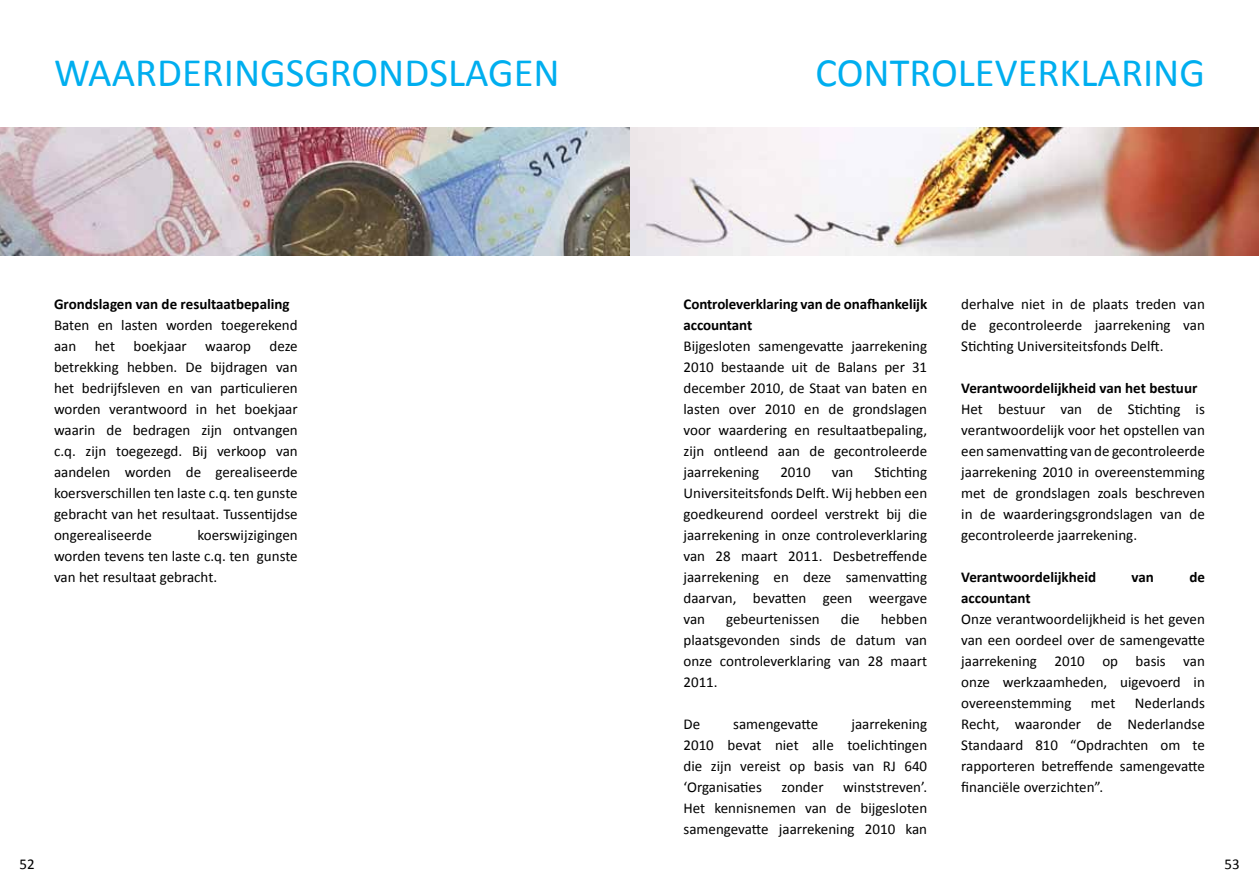
<style>
.page{position:relative;width:1259px;height:893px;background:#fff}
.page>*{position:absolute;margin:0;border:0;box-sizing:border-box;transform-origin:0 0}
.t1{font:40.5px "Calibri";color:#00aeef}
.t2{font:15px/21px "Calibri";color:#000;text-align:justify}
.t3{font:700 15px/21px "Calibri";color:#000}
</style>
<div class="page">
<img style="left:0;top:128px;width:1259px;height:127px">
<h1 class="t1" style="left:54px;top:47px;width:507px">WAARDERINGSGRONDSLAGEN</h1>
<p class="t3" style="left:54px;top:293px;width:237px">Grondslagen van de resultaatbepaling</p>
<p class="t2" style="left:54px;top:314px;width:245px">Baten en lasten worden toegerekend aan het boekjaar waarop deze betrekking hebben. De bijdragen van het bedrijfsleven en van particulieren worden verantwoord in het boekjaar waarin de bedragen zijn ontvangen c.q. zijn toegezegd. Bij verkoop van aandelen worden de gerealiseerde koersverschillen ten laste c.q. ten gunste gebracht van het resultaat. Tussentijdse ongerealiseerde</p>
<p class="t2" style="left:54px;top:524px;width:245px;text-indent:143px">koerswijzigingen worden tevens ten laste c.q. ten gunste van het resultaat gebracht.</p>
<h1 class="t1" style="left:815px;top:47px;width:391px">CONTROLEVERKLARING</h1>
<p class="t3" style="left:683px;top:293px;width:245px">Controleverklaring van de onafhankelijk accountant</p>
<p class="t2" style="left:683px;top:335px;width:245px">Bijgesloten samengevatte jaarrekening 2010 bestaande uit de Balans per 31 december 2010, de Staat van baten en lasten over 2010 en de grondslagen voor waardering en resultaatbepaling, zijn ontleend aan de gecontroleerde jaarrekening</p>
<p class="t2" style="left:683px;top:461px;width:245px;text-indent:191px">Stichting Universiteitsfonds Delft. Wij hebben een goedkeurend oordeel verstrekt bij die jaarrekening in onze controleverklaring van 28 maart 2011. Desbetreffende jaarrekening en deze samenvatting daarvan, bevatten geen weergave van</p>
<p class="t2" style="left:780px;top:461px;width:32px">2010</p>
<p class="t2" style="left:832px;top:461px;width:23px">van</p>
<p class="t2" style="left:683px;top:608px;width:245px;text-indent:197px">hebben plaatsgevonden sinds de datum van onze controleverklaring van 28 maart 2011.</p>
<p class="t2" style="left:683px;top:713px;width:18px">De</p>
<p class="t2" style="left:733px;top:713px;width:87px">samengevatte</p>
<p class="t2" style="left:726px;top:608px;width:95px">gebeurtenissen</p>
<p class="t2" style="left:841px;top:608px;width:20px">die</p>
<p class="t2" style="left:683px;top:713px;width:245px;text-indent:168px">jaarrekening 2010 bevat niet alle toelichtingen die zijn vereist op basis van RJ 640 ‘Organisaties</p>
<p class="t2" style="left:683px;top:776px;width:245px;text-indent:160px">winststreven’.<br>Het kennisnemen van de bijgesloten samengevatte jaarrekening 2010 kan</p>
<p class="t2" style="left:781px;top:776px;width:43px">zonder</p>
<p class="t2" style="left:961px;top:293px;width:245px">derhalve niet in de plaats treden van de gecontroleerde jaarrekening van Stichting Universiteitsfonds Delft.</p>
<p class="t3" style="left:961px;top:377px;width:238px">Verantwoordelijkheid van het bestuur</p>
<p class="t2" style="left:961px;top:398px;width:245px">Het bestuur van de Stichting is verantwoordelijk voor het opstellen van een samenvatting van de gecontroleerde jaarrekening 2010 in overeenstemming met de grondslagen zoals beschreven in de waarderingsgrondslagen van de gecontroleerde jaarrekening.</p>
<p class="t3" style="left:961px;top:566px;width:136px">Verantwoordelijkheid</p>
<p class="t3" style="left:1131px;top:566px;width:24px">van</p>
<p class="t3" style="left:1189px;top:566px;width:17px">de</p>
<p class="t3" style="left:961px;top:587px;width:71px">accountant</p>
<p class="t2" style="left:961px;top:608px;width:245px">Onze verantwoordelijkheid is het geven van een oordeel over de samengevatte jaarrekening 2010 op basis van onze werkzaamheden, uigevoerd in overeenstemming</p>
<p class="t2" style="left:961px;top:692px;width:245px;text-indent:174px">Nederlands Recht, waaronder de Nederlandse Standaard 810 “Opdrachten om te rapporteren betreffende samengevatte financiële overzichten”.</p>
<p class="t2" style="left:1091px;top:692px;width:26px">met</p>
<p class="t2" style="left:19px;top:853px;width:17px">52</p>
<p class="t2" style="left:1224px;top:853px;width:17px">53</p>
</div>
